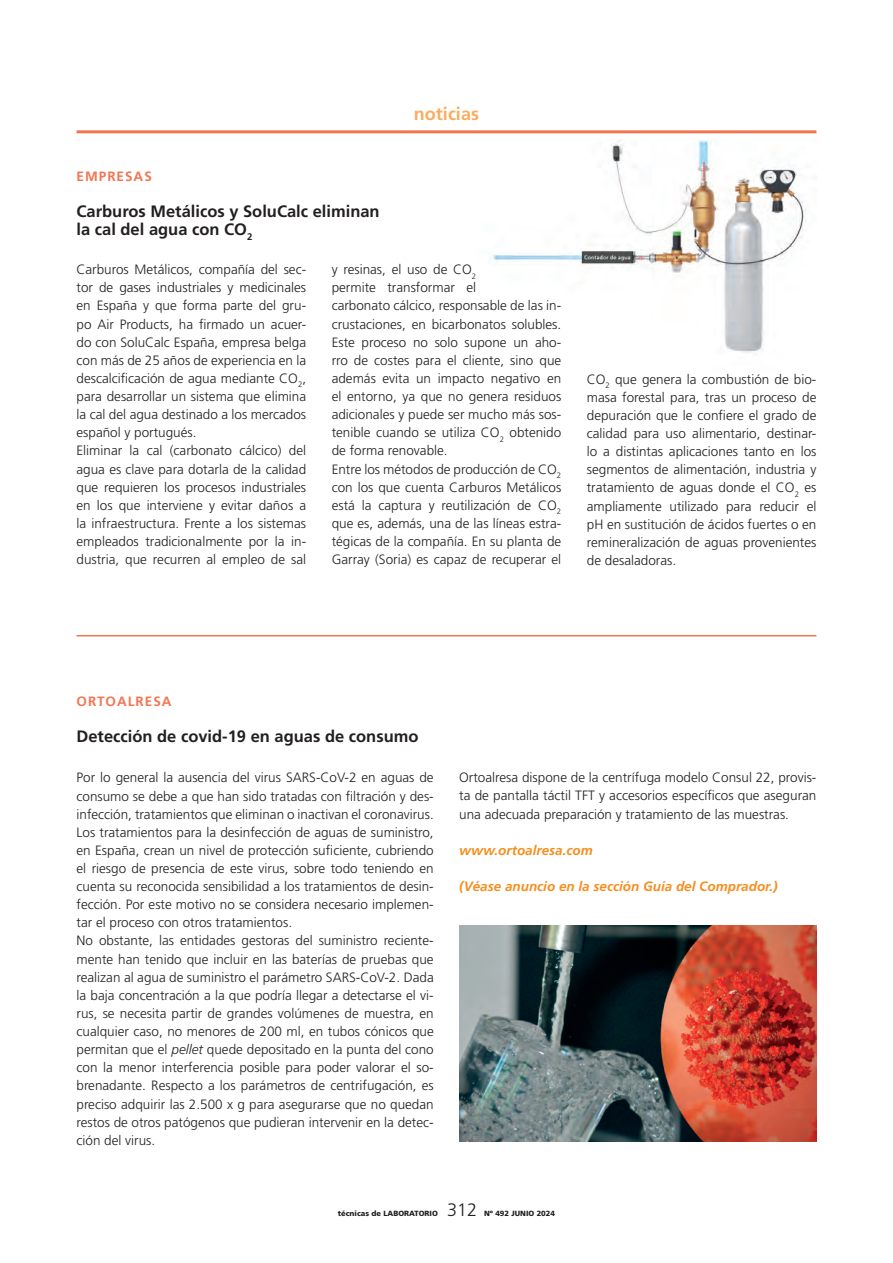
<style>
.page{position:relative;width:893px;height:1263px;background:#fff}
.page>*{position:absolute;margin:0;border:0;box-sizing:border-box;transform-origin:0 0}
.t1{font:700 18px "Frutiger";color:#faac5e}
.t2{font:300 18px "Frutiger";color:#231f20}
.Titolet_NOT{font:700 16.5px "Frutiger";color:#231f20}
.Texto_base_TL{font:300 13.5px/18.1px "Frutiger";color:#231f20;text-align:justify}
.www_NOT{font:italic 700 13.5px "Frutiger";color:#f68e1e}
.Empresa_NOT{font:700 13.5px "Frutiger";letter-spacing:.075em;color:#f37653}
.t3{font:900 7.5px "Frutiger";color:#231f20}
.s1{font-style:italic}
</style>
<div class="page">
<hr style="left:77px;top:130px;width:739px;height:3px;background:#f37653">
<img style="left:490px;top:139px;width:316px;height:215px">
<hr style="left:77px;top:635px;width:739px;height:1px;background:#f37653">
<img style="left:459px;top:926px;width:357px;height:216px">
<p class="Empresa_NOT" style="left:77px;top:168px;width:77px">EMPRESAS</p>
<p class="Titolet_NOT" style="left:77px;top:201px;width:305px">Carburos Metálicos y SoluCalc eliminan</p>
<p class="Titolet_NOT" style="left:77px;top:220px;width:177px">la cal del agua con CO<sub>2</sub></p>
<h1 class="t1" style="left:414px;top:103px;width:66px">noticias</h1>
<p class="Texto_base_TL" style="left:77px;top:260px;width:231px">Carburos Metálicos, compañía del sec&shy;tor de gases industriales y medicinales en España y que forma parte del gru&shy;po Air Products, ha firmado un acuer&shy;do con SoluCalc España, empresa belga con más de 25 años de experiencia en la descalcificación de agua mediante CO<sub>2</sub>, para desarrollar un sistema que elimina la cal del agua destinado a los mercados español y portugués.</p>
<p class="Texto_base_TL" style="left:77px;top:442px;width:231px">Eliminar la cal (carbonato cálcico) del agua es clave para dotarla de la calidad que requieren los procesos industriales en los que interviene y evitar daños a la infraestructura. Frente a los sistemas empleados tradicionalmente por la in&shy;dustria, que recurren al empleo de sal</p>
<p class="Texto_base_TL" style="left:332px;top:260px;width:231px;text-align:left">y resinas, el uso de CO<sub>2<br></sub>permite transformar el<br>carbonato cálcico, responsable de las in&shy;crustaciones, en bicarbonatos solubles.<br>Este proceso no solo supone un aho&shy;rro de costes para el cliente, sino que además evita un impacto negativo en el entorno, ya que no genera residuos adicionales y puede ser mucho más sos&shy;tenible cuando se utiliza CO<sub>2</sub> obtenido de forma renovable.</p>
<p class="Texto_base_TL" style="left:332px;top:460px;width:231px">Entre los métodos de producción de CO<sub>2 </sub>con los que cuenta Carburos Metálicos está la captura y reutilización de CO<sub>2 </sub>que es, además, una de las líneas estra&shy;tégicas de la compañía. En su planta de Garray (Soria) es capaz de recuperar el</p>
<p class="Texto_base_TL" style="left:587px;top:370px;width:231px">CO<sub>2</sub> que genera la combustión de bio&shy;masa forestal para, tras un proceso de depuración que le confiere el grado de calidad para uso alimentario, destinar&shy;lo a distintas aplicaciones tanto en los segmentos de alimentación, industria y tratamiento de aguas donde el CO<sub>2</sub> es ampliamente utilizado para reducir el pH en sustitución de ácidos fuertes o en remineralización de aguas provenientes de desaladoras.</p>
<p class="Empresa_NOT" style="left:77px;top:693px;width:97px">ORTOALRESA</p>
<p class="Titolet_NOT" style="left:77px;top:727px;width:343px">Detección de covid-19 en aguas de consumo</p>
<p class="Texto_base_TL" style="left:77px;top:769px;width:359px">Por lo general la ausencia del virus SARS-CoV-2 en aguas de consumo se debe a que han sido tratadas con filtración y des&shy;infección, tratamientos que eliminan o inactivan el coronavirus.</p>
<p class="Texto_base_TL" style="left:77px;top:823px;width:359px">Los tratamientos para la desinfección de aguas de suministro, en España, crean un nivel de protección suficiente, cubriendo el riesgo de presencia de este virus, sobre todo teniendo en cuenta su reconocida sensibilidad a los tratamientos de desin&shy;fección. Por este motivo no se considera necesario implemen&shy;tar el proceso con otros tratamientos.</p>
<p class="Texto_base_TL" style="left:77px;top:932px;width:359px">No obstante, las entidades gestoras del suministro reciente&shy;mente han tenido que incluir en las baterías de pruebas que realizan al agua de suministro el parámetro SARS-CoV-2. Dada la baja concentración a la que podría llegar a detectarse el vi&shy;rus, se necesita partir de grandes volúmenes de muestra, en cualquier caso, no menores de 200 ml, en tubos cónicos que permitan que el <span class="s1">pellet</span> quede depositado en la punta del cono con la menor interferencia posible para poder valorar el so&shy;brenadante. Respecto a los parámetros de centrifugación, es preciso adquirir las 2.500 x g para asegurarse que no quedan restos de otros patógenos que pudieran intervenir en la detec&shy;ción del virus.</p>
<p class="Texto_base_TL" style="left:459px;top:768px;width:359px">Ortoalresa dispone de la centrífuga modelo Consul 22, provis&shy;ta de pantalla táctil TFT y accesorios específicos que aseguran una adecuada preparación y tratamiento de las muestras.</p>
<p class="www_NOT" style="left:459px;top:842px;width:135px">www.ortoalresa.com</p>
<p class="www_NOT" style="left:459px;top:878px;width:320px">(Véase anuncio en la sección Guía del Comprador.)</p>
<p class="t3" style="left:338px;top:1209px;width:101px">técnicas de LABORATORIO</p>
<h1 class="t2" style="left:447px;top:1200px;width:32px">312</h1>
<p class="t3" style="left:484px;top:1209px;width:73px">Nº 492 JUNIO 2024</p>
</div>
